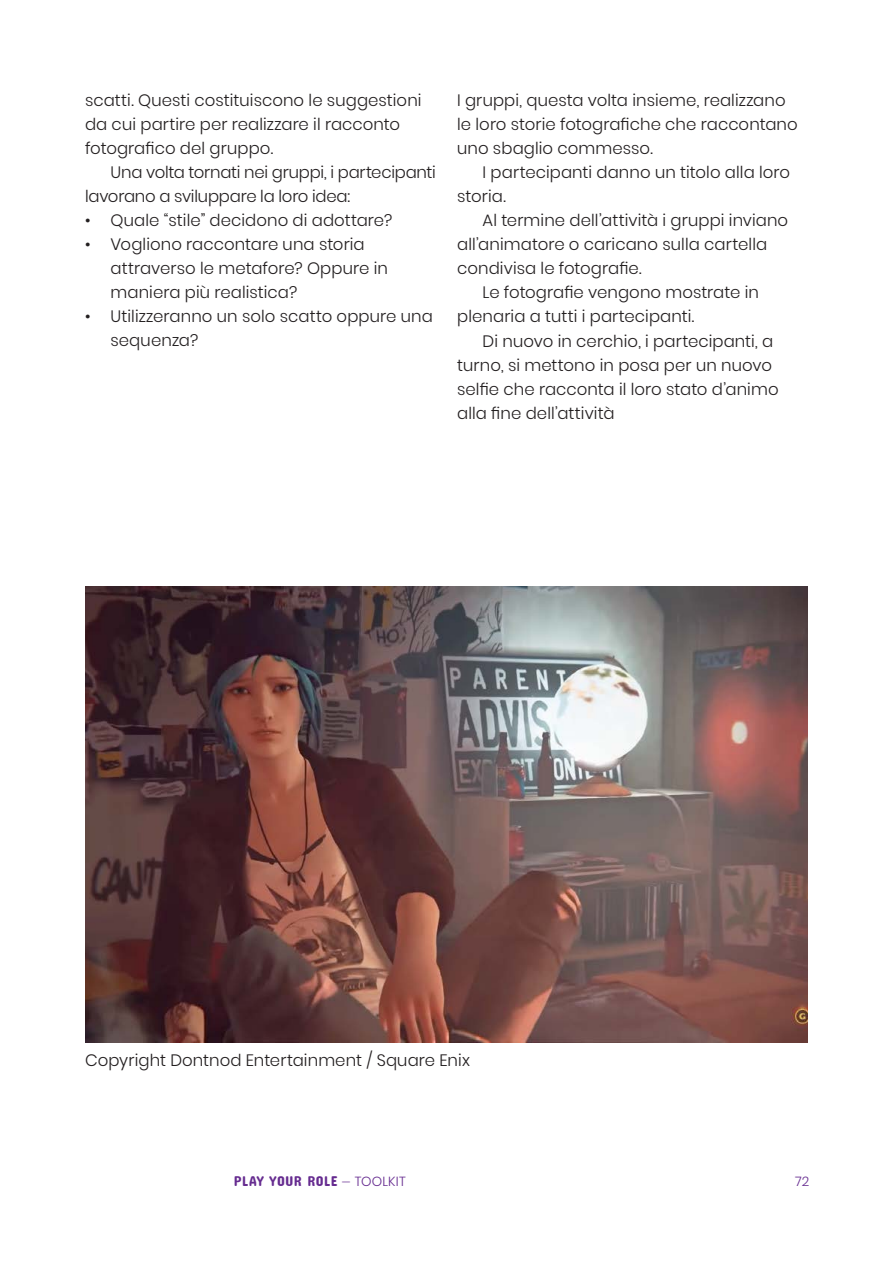
<style>
.page{position:relative;width:893px;height:1263px;background:#fff}
.page>*{position:absolute;margin:0;border:0;box-sizing:border-box;transform-origin:0 0}
.t1{font:300 16.5px/24px "Poppins";letter-spacing:.005em;color:#231f20}
.t2{font:300 16.5px/24px "Poppins";letter-spacing:-.015em;color:#231f20}
.t3{font:14.25px "Concert One";letter-spacing:.02em;color:#662c90}
.t4{font:300 13.2px "Poppins";color:#662c90}
.s1{font-family:"HK Grotesk";font-size:13.2px}
.s2{font-family:"Poppins";font-weight:300;font-size:13.2px}
</style>
<div class="page">
<img style="left:85px;top:586px;width:723px;height:456px">
<p class="t1" style="left:85px;top:89px;width:338px">scatti. Questi costituiscono le suggestioni da cui partire per realizzare il racconto fotografico del gruppo.</p>
<p class="t2" style="left:85px;top:161px;width:352px;text-indent:26px">Una volta tornati nei gruppi, i partecipanti lavorano a sviluppare la loro idea:</p>
<p class="t1" style="left:85px;top:209px;width:309px">• Quale “stile” decidono di adottare?</p>
<p class="t1" style="left:111px;top:233px;width:279px;text-indent:-26px">• Vogliono raccontare una storia attraverso le metafore? Oppure in maniera più realistica?</p>
<p class="t1" style="left:111px;top:305px;width:324px;text-indent:-26px">• Utilizzeranno un solo scatto oppure una sequenza?</p>
<p class="t1" style="left:457px;top:89px;width:342px">I gruppi, questa volta insieme, realizzano le loro storie fotografiche che raccontano uno sbaglio commesso.</p>
<p class="t1" style="left:457px;top:161px;width:335px;text-indent:26px">I partecipanti danno un titolo alla loro storia.</p>
<p class="t1" style="left:483px;top:209px;width:307px">Al termine dell’attività i gruppi inviano</p>
<p class="t1" style="left:457px;top:233px;width:312px">all’animatore o caricano sulla cartella</p>
<p class="t1" style="left:457px;top:257px;width:186px">condivisa le fotografie.</p>
<p class="t1" style="left:483px;top:281px;width:278px">Le fotografie vengono mostrate in</p>
<p class="t1" style="left:457px;top:305px;width:239px">plenaria a tutti i partecipanti.</p>
<p class="t1" style="left:483px;top:329px;width:292px">Di nuovo in cerchio, i partecipanti, a</p>
<p class="t1" style="left:457px;top:353px;width:316px">turno, si mettono in posa per un nuovo</p>
<p class="t1" style="left:457px;top:377px;width:323px">selfie che racconta il loro stato d’animo</p>
<p class="t1" style="left:457px;top:401px;width:159px">alla fine dell’attività</p>
<p class="t1" style="left:85px;top:1049px;width:386px">Copyright Dontnod Entertainment / Square Enix</p>
<p class="t3" style="left:234px;top:1173px;width:173px">PLAY YOUR ROLE <span class="s1">―</span> <span class="s2">TOOLKIT</span></p>
<p class="t4" style="left:795px;top:1174px;width:16px">72</p>
</div>
